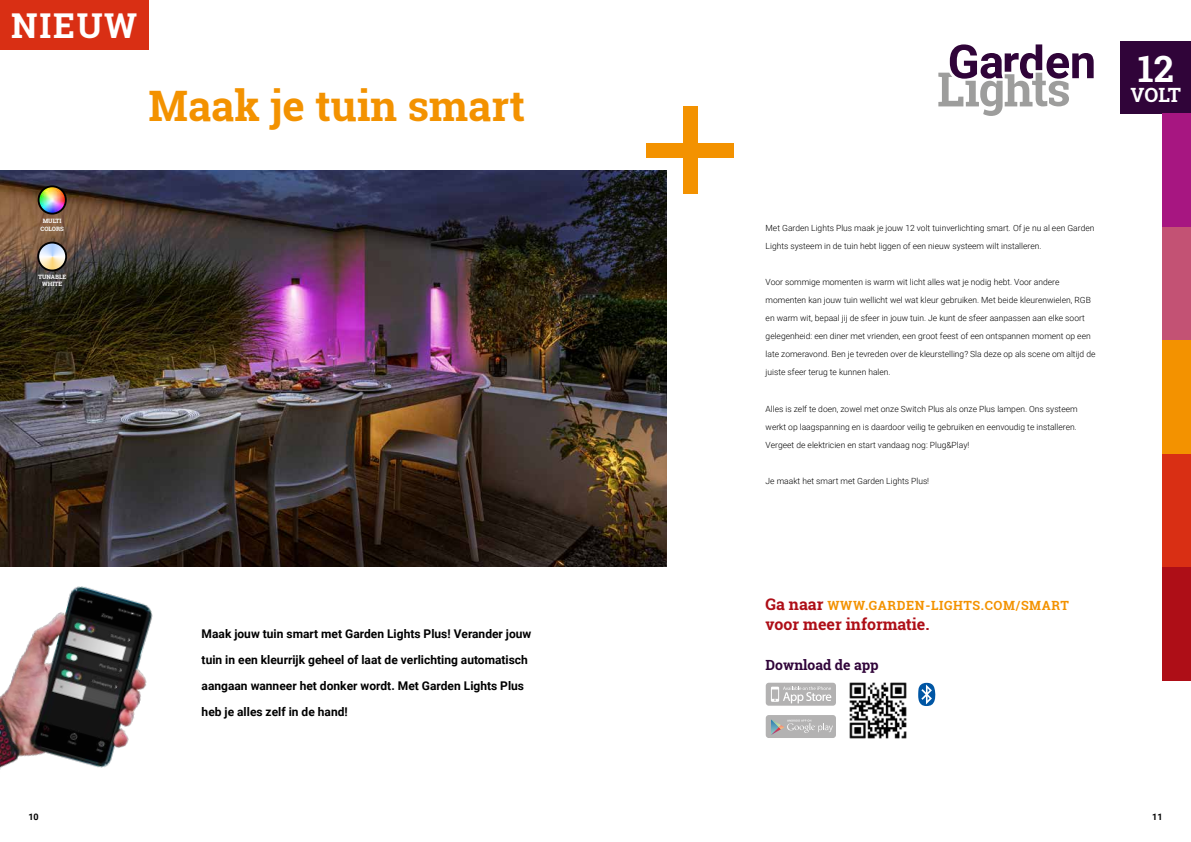
<style>
.page{position:relative;width:1191px;height:842px;background:#fff}
.page>*{position:absolute;margin:0;border:0;box-sizing:border-box;transform-origin:0 0}
.t1{font:700 42px "Roboto Slab";color:#f39200}
.t2{font:700 36.3px "Roboto Slab";color:#fff}
.t3{font:700 34.2px "Roboto Slab";letter-spacing:.05em;color:#fff}
.t4{font:700 19.6px "Roboto Slab";color:#fff}
.t5{font:700 16px "Roboto Slab";color:#ae0e17}
.t6{font:700 14px "Roboto Slab";color:#300439}
.t7{font:700 12.6px "Roboto Slab";letter-spacing:.05em;color:#f39200}
.t8{font:700 12px/26px "Roboto";color:#000}
.t9{font:700 9px "Roboto";color:#000}
.t10{font:300 8.5px/18px "Roboto";color:#000}
.t11{font:700 5.9px/7.1px "Roboto Slab";color:#fff;text-align:center}
.s1{font-size:16px;color:#ae0e17}
</style>
<div class="page">
<img style="left:0;top:170px;width:666px;height:397px">
<div style="left:0;top:0;width:148px;height:50px;background:#d92f14"></div>
<svg style="left:938px;top:44px;width:155px;height:72px"></svg>
<div style="left:1120px;top:41px;width:71px;height:73px;background:#300439"></div>
<img style="left:0;top:566px;width:172px;height:204px">
<div style="left:683px;top:107px;width:14px;height:87px;background:#f39200"></div>
<div style="left:646px;top:143px;width:87px;height:14px;background:#f39200"></div>
<svg style="left:918px;top:683px;width:18px;height:23px"></svg>
<div style="left:1162px;top:454px;width:29px;height:113px;background:#d92f14"></div>
<div style="left:1162px;top:113px;width:29px;height:114px;background:#a71681"></div>
<div style="left:1162px;top:227px;width:29px;height:113px;background:#c35274"></div>
<div style="left:1162px;top:340px;width:29px;height:114px;background:#f39200"></div>
<div style="left:1162px;top:567px;width:29px;height:113px;background:#ae0e17"></div>
<div style="left:765px;top:715px;width:71px;height:23px;background:#b3b2b2;border-radius:3px"></div>
<svg style="left:771px;top:720px;width:62px;height:15px"></svg>
<div style="left:765px;top:683px;width:71px;height:23px;background:#b3b2b2;border-radius:3px"></div>
<svg style="left:771px;top:686px;width:60px;height:17px"></svg>
<img style="left:849px;top:682px;width:57px;height:57px">
<img style="left:39px;top:186px;width:27px;height:28px;border-radius:14px">
<div style="left:38px;top:185px;width:29px;height:30px;border:2px solid #000;border-radius:50%"></div>
<img style="left:38px;top:243px;width:28px;height:27px;border-radius:14px">
<div style="left:37px;top:242px;width:30px;height:29px;border:2px solid #000;border-radius:50%"></div>
<h3 class="t3" style="left:11px;top:2px;width:127px">NIEUW</h3>
<h1 class="t1" style="left:149px;top:77px;width:378px">Maak je tuin smart</h1>
<p class="t11" style="left:41px;top:218px;width:25px">MULTI<br>COLORS</p>
<p class="t11" style="left:38px;top:274px;width:30px">TUNABLE<br>WHITE</p>
<h3 class="t8" style="left:202px;top:620px;width:331px">Maak jouw tuin smart met Garden Lights Plus! Verander jouw tuin in een kleurrijk geheel of laat de verlichting automatisch aangaan wanneer het donker wordt. Met Garden Lights Plus heb je alles zelf in de hand!</h3>
<h2 class="t2" style="left:1137px;top:44px;width:38px">12</h2>
<h3 class="t4" style="left:1130px;top:81px;width:52px">VOLT</h3>
<p class="t10" style="left:765px;top:219px;width:330px">Met Garden Lights Plus maak je jouw 12 volt tuinverlichting smart. Of je nu al een Garden<br>Lights systeem in de tuin hebt liggen of een nieuw systeem wilt installeren.</p>
<p class="t10" style="left:765px;top:273px;width:331px">Voor sommige momenten is warm wit licht alles wat je nodig hebt. Voor andere momenten kan jouw tuin wellicht wel wat kleur gebruiken. Met beide kleurenwielen, RGB en warm wit, bepaal jij de sfeer in jouw tuin. Je kunt de sfeer aanpassen aan elke soort gelegenheid: een diner met vrienden, een groot feest of een ontspannen moment op een late zomeravond. Ben je tevreden over de kleurstelling? Sla deze op als scene om altijd de juiste sfeer terug te kunnen halen.</p>
<p class="t10" style="left:765px;top:399px;width:313px;text-align:justify">Alles is zelf te doen, zowel met onze Switch Plus als onze Plus lampen. Ons systeem werkt op laagspanning en is daardoor veilig te gebruiken en eenvoudig te installeren.<br>Vergeet de elektricien en start vandaag nog: Plug&amp;Play!</p>
<p class="t10" style="left:765px;top:471px;width:165px">Je maakt het smart met Garden Lights Plus!</p>
<h3 class="t7" style="left:765px;top:597px;width:305px"><span class="s1">Ga naar</span> WWW.GARDEN-LIGHTS.COM/SMART</h3>
<h3 class="t5" style="left:765px;top:613px;width:165px">voor meer informatie.</h3>
<h3 class="t6" style="left:765px;top:655px;width:114px">Download de app</h3>
<p class="t9" style="left:28px;top:810px;width:12px">10</p>
<p class="t9" style="left:1152px;top:810px;width:12px">11</p>
</div>
